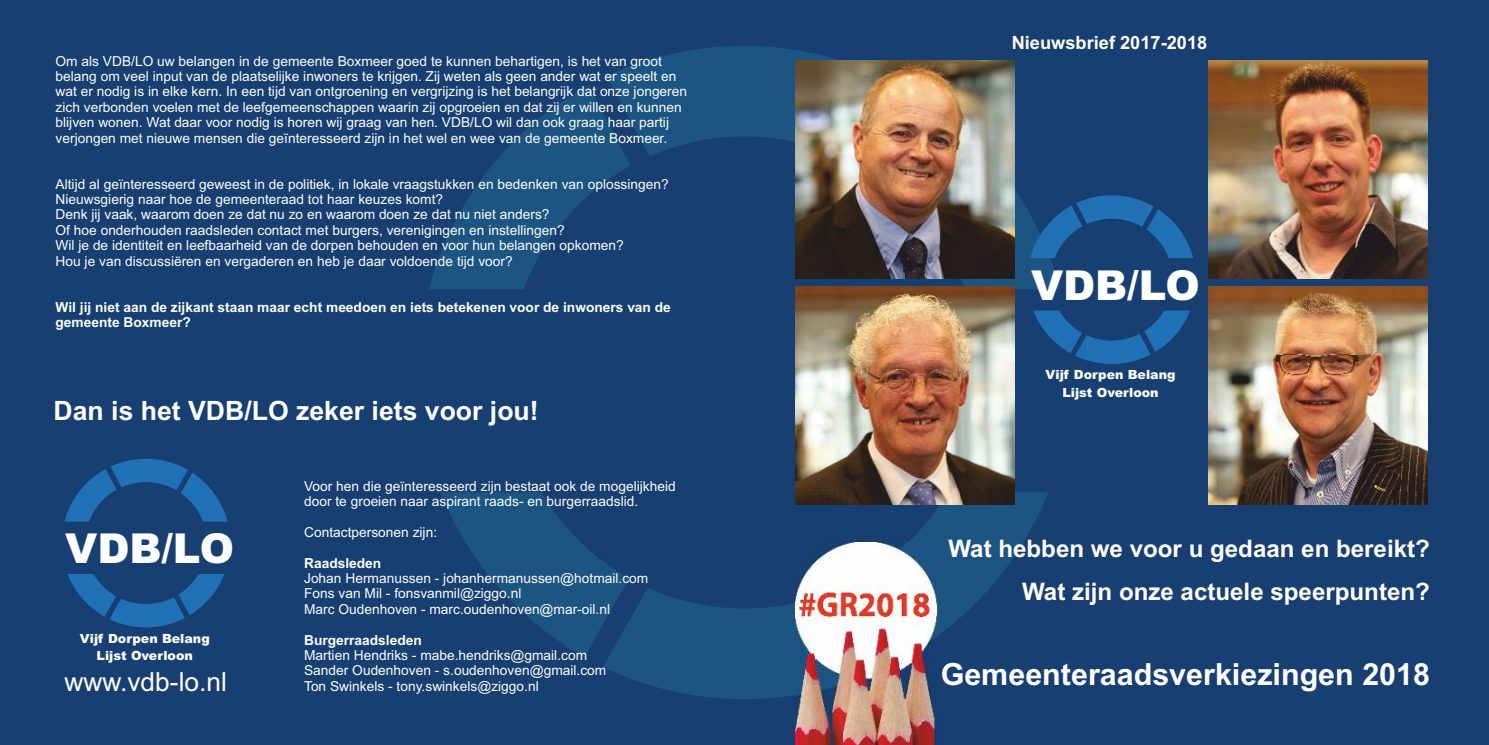
<style>
.page{position:relative;width:1489px;height:745px;background:#fff}
.page>*{position:absolute;margin:0;border:0;box-sizing:border-box;transform-origin:0 0}
.t1{font:900 41.25px "Arial";color:#fefefe}
.t2{font:700 30.5px "Arial";color:#fefefe}
.t3{font:700 26.62px "Arial";color:#fefefe}
.t4{font:26.38px "Arial";color:#fefefe}
.t5{font:700 24.12px/43.4px "Arial";color:#fefefe;text-align:right}
.t6{font:700 18.25px "Arial";color:#fefefe}
.t7{font:13.75px/15.4px "Arial";color:#fefefe}
.t8{font:700 13.75px/15.4px "Arial";color:#fefefe}
.t9{font:900 12.62px/17.9px "Arial";color:#fefefe;text-align:center}
</style>
<div class="page">
<div style="left:0;top:0;width:1488px;height:744px;background:#173f71"></div>
<svg style="left:429px;top:46px;width:619px;height:652px"></svg>
<svg style="left:1030px;top:195px;width:163px;height:169px"></svg>
<img style="left:796px;top:60px;width:218px;height:219px">
<img style="left:1208px;top:60px;width:218px;height:219px">
<img style="left:796px;top:286px;width:218px;height:218px">
<img style="left:1208px;top:286px;width:218px;height:218px">
<svg style="left:64px;top:458px;width:163px;height:169px"></svg>
<img style="left:795px;top:542px;width:142px;height:202px">
<p class="t7" style="left:56px;top:54px;width:633px">Om als VDB/LO uw belangen in de gemeente Boxmeer goed te kunnen behartigen, is het van groot belang om veel input van de plaatselijke inwoners te krijgen. Zij weten als geen ander wat er speelt en wat er nodig is in elke kern. In een tijd van ontgroening en vergrijzing is het belangrijk dat onze jongeren zich verbonden voelen met de leefgemeenschappen waarin zij opgroeien en dat zij er willen en kunnen blijven wonen. Wat daar voor nodig is horen wij graag van hen. VDB/LO wil dan ook graag haar partij verjongen met nieuwe mensen die geïnteresseerd zijn in het wel en wee van de gemeente Boxmeer.</p>
<p class="t7" style="left:56px;top:177px;width:614px">Altijd al geïnteresseerd geweest in de politiek, in lokale vraagstukken en bedenken van oplossingen?<br>Nieuwsgierig naar hoe de gemeenteraad tot haar keuzes komt?<br>Denk jij vaak, waarom doen ze dat nu zo en waarom doen ze dat nu niet anders?<br>Of hoe onderhouden raadsleden contact met burgers, verenigingen en instellingen?<br>Wil je de identiteit en leefbaarheid van de dorpen behouden en voor hun belangen opkomen?<br>Hou je van discussiëren en vergaderen en heb je daar voldoende tijd voor?</p>
<p class="t8" style="left:56px;top:300px;width:617px">Wil jij niet aan de zijkant staan maar echt meedoen en iets betekenen voor de inwoners van de gemeente Boxmeer?</p>
<h3 class="t3" style="left:54px;top:400px;width:486px">Dan is het VDB/LO zeker iets voor jou!</h3>
<h1 class="t1" style="left:65px;top:533px;width:170px">VDB/LO</h1>
<p class="t9" style="left:80px;top:630px;width:132px">Vijf Dorpen Belang<br>Lijst Overloon</p>
<h3 class="t4" style="left:65px;top:671px;width:164px">www.vdb-lo.nl</h3>
<p class="t7" style="left:304px;top:479px;width:373px">Voor hen die geïnteresseerd zijn bestaat ook de mogelijkheid door te groeien naar aspirant raads- en burgerraadslid.</p>
<p class="t7" style="left:304px;top:525px;width:134px">Contactpersonen zijn:</p>
<p class="t8" style="left:304px;top:556px;width:79px">Raadsleden</p>
<p class="t7" style="left:304px;top:571px;width:346px">Johan Hermanussen - johanhermanussen@hotmail.com<br>Fons van Mil - fonsvanmil@ziggo.nl<br>Marc Oudenhoven - marc.oudenhoven@mar-oil.nl</p>
<p class="t8" style="left:304px;top:633px;width:119px">Burgerraadsleden</p>
<p class="t7" style="left:304px;top:648px;width:304px">Martien Hendriks - mabe.hendriks@gmail.com<br>Sander Oudenhoven - s.oudenhoven@gmail.com<br>Ton Swinkels - tony.swinkels@ziggo.nl</p>
<h3 class="t6" style="left:1011px;top:36px;width:197px">Nieuwsbrief 2017-2018</h3>
<h1 class="t1" style="left:1030px;top:270px;width:170px">VDB/LO</h1>
<p class="t9" style="left:1045px;top:366px;width:132px">Vijf Dorpen Belang<br>Lijst Overloon</p>
<h3 class="t5" style="left:948px;top:528px;width:483px">Wat hebben we voor u gedaan en bereikt?<br>Wat zijn onze actuele speerpunten?</h3>
<h2 class="t2" style="left:940px;top:662px;width:491px">Gemeenteraadsverkiezingen 2018</h2>
</div>
